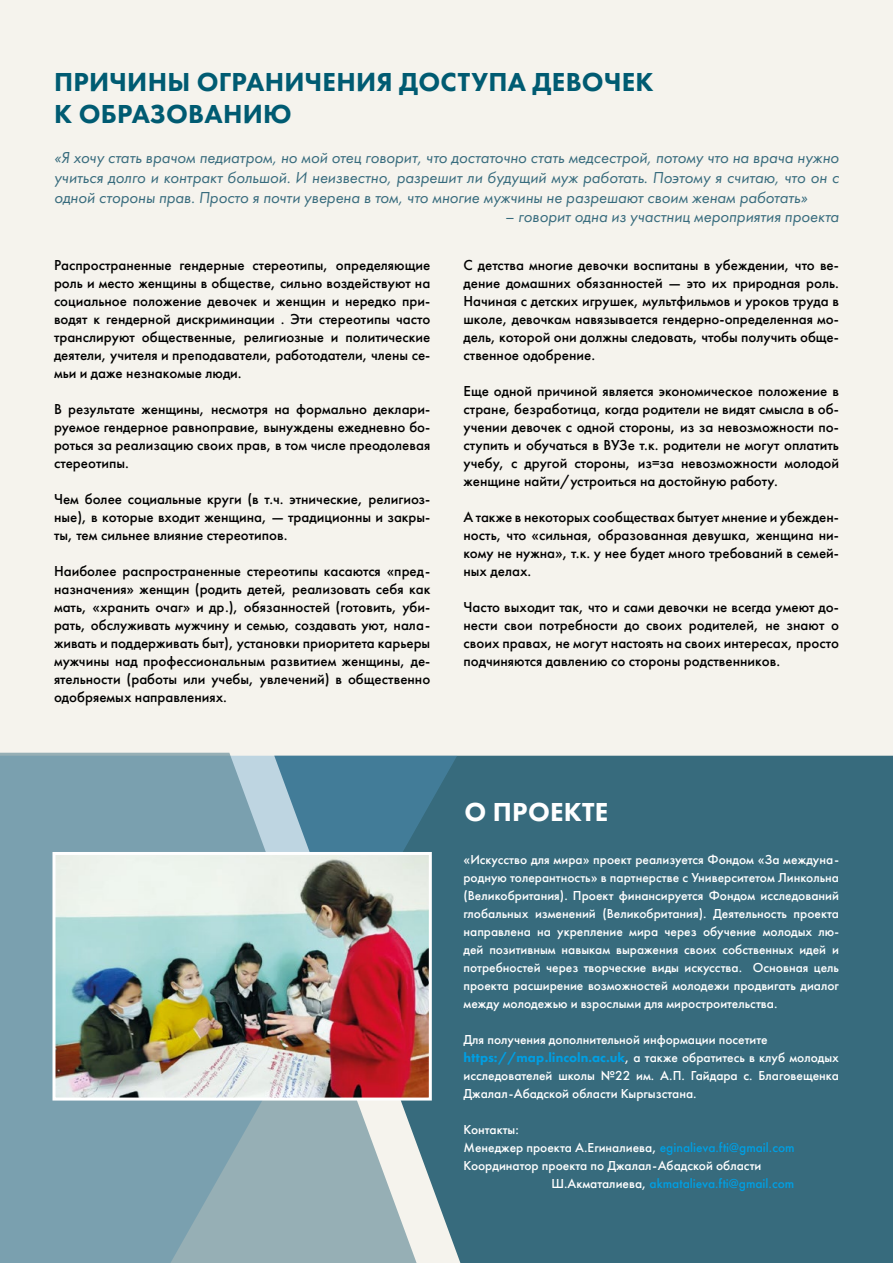
<style>
.page{position:relative;width:893px;height:1263px;background:#f5f3ed}
.page>*{position:absolute;margin:0;border:0;box-sizing:border-box;transform-origin:0 0}
.t1{font:800 27px/32.4px "Futura PT";letter-spacing:.01em;color:#005b72}
.t2{font:800 27px "Futura PT";letter-spacing:.01em;color:#fff}
.t3{font:italic 16.5px/19.8px "Futura PT";color:#376b7d;text-align:justify}
.t4{font:500 15px/18px "Futura PT";color:#000;text-align:justify}
.t5{font:500 13.5px/18px "Futura PT";color:#fff;text-align:justify}
.t6{font:500 13.5px "Futura PT";color:#009fe3}
.s1{font-weight:800;color:#009fe3}
.s2{color:#009fe3}
.s3{color:#fff}
</style>
<div class="page">
<div style="left:468px;top:756px;width:425px;height:507px;background:#376b7d"></div>
<svg style="left:0;top:753px;width:468px;height:510px;background:#799eac"></svg>
<img style="left:56px;top:856px;width:372px;height:240px">
<div style="left:52px;top:852px;width:380px;height:248px;border:3px solid #fff"></div>
<h1 class="t1" style="left:54px;top:65px;width:601px">ПРИЧИНЫ ОГРАНИЧЕНИЯ ДОСТУПА ДЕВОЧЕК<br>К ОБРАЗОВАНИЮ</h1>
<p class="t3" style="left:54px;top:147px;width:786px">«Я хочу стать врачом педиатром, но мой отец говорит, что достаточно стать медсестрой, потому что на врача нужно учиться долго и контракт большой. И неизвестно, разрешит ли будущий муж работать. Поэтому я считаю, что он с одной стороны прав. Просто я почти уверена в том, что многие мужчины не разрешают своим женам работать»</p>
<p class="t3" style="left:505px;top:207px;width:336px">– говорит одна из участниц мероприятия проекта</p>
<p class="t4" style="left:54px;top:256px;width:378px">Распространенные гендерные стереотипы, определяющие роль и место женщины в обществе, сильно воздействуют на социальное положение девочек и женщин и нередко при&shy;водят к гендерной дискриминации . Эти стереотипы часто транслируют общественные, религиозные и политические деятели, учителя и преподаватели, работодатели, члены се&shy;мьи и даже незнакомые люди.</p>
<p class="t4" style="left:54px;top:400px;width:378px">В результате женщины, несмотря на формально деклари&shy;руемое гендерное равноправие, вынуждены ежедневно бо&shy;роться за реализацию своих прав, в том числе преодолевая стереотипы.</p>
<p class="t4" style="left:54px;top:490px;width:378px">Чем более социальные круги (в т.ч. этнические, религиоз&shy;ные), в которые входит женщина, — традиционны и закры&shy;ты, тем сильнее влияние стереотипов.</p>
<p class="t4" style="left:54px;top:562px;width:378px">Наиболее распространенные стереотипы касаются «пред&shy;назначения» женщин (родить детей, реализовать себя как мать, «хранить очаг» и др.), обязанностей (готовить, уби&shy;рать, обслуживать мужчину и семью, создавать уют, нала&shy;живать и поддерживать быт), установки приоритета карьеры мужчины над профессиональным развитием женщины, де&shy;ятельности (работы или учебы, увлечений) в общественно одобряемых направлениях.</p>
<p class="t4" style="left:463px;top:256px;width:377px">С детства многие девочки воспитаны в убеждении, что ве&shy;дение домашних обязанностей — это их природная роль.<br>Начиная с детских игрушек, мультфильмов и уроков труда в школе, девочкам навязывается гендерно-определенная мо&shy;дель, которой они должны следовать, чтобы получить обще&shy;ственное одобрение.</p>
<p class="t4" style="left:463px;top:382px;width:377px">Еще одной причиной является экономическое положение в стране, безработица, когда родители не видят смысла в об&shy;учении девочек с одной стороны, из за невозможности по&shy;ступить и обучаться в ВУЗе т.к. родители не могут оплатить учебу, с другой стороны, из=за невозможности молодой женщине найти/устроиться на достойную работу.</p>
<p class="t4" style="left:463px;top:508px;width:377px">А также в некоторых сообществах бытует мнение и убежден&shy;ность, что «сильная, образованная девушка, женщина ни&shy;кому не нужна», т.к. у нее будет много требований в семей&shy;ных делах.</p>
<p class="t4" style="left:463px;top:598px;width:377px">Часто выходит так, что и сами девочки не всегда умеют до&shy;нести свои потребности до своих родителей, не знают о своих правах, не могут настоять на своих интересах, просто подчиняются давлению со стороны родственников.</p>
<h1 class="t2" style="left:464px;top:795px;width:145px">О ПРОЕКТЕ</h1>
<p class="t5" style="left:463px;top:851px;width:377px">«Искусство для мира» проект реализуется Фондом «За междуна&shy;родную толерантность» в партнерстве с Университетом Линкольна (Великобритания). Проект финансируется Фондом исследований глобальных изменений (Великобритания). Деятельность проекта направлена на укрепление мира через обучение молодых лю&shy;дей позитивным навыкам выражения своих собственных идей и потребностей через творческие виды искусства. Основная цель проекта расширение возможностей молодежи продвигать диалог между молодежью и взрослыми для миростроительства.</p>
<p class="t5" style="left:463px;top:1030px;width:377px;text-align:left">Для получения дополнительной информации посетите <span class="s1">https://map.lincoln.ac.uk</span>, а также обратитесь в клуб молодых исследователей школы №22 им. А.П. Гайдара с. Благовещенка Джалал-Абадской области Кыргызстана.</p>
<p class="t5" style="left:463px;top:1120px;width:57px">Контакты:</p>
<p class="t5" style="left:463px;top:1138px;width:333px">Менеджер проекта А.Егиналиева, <span class="s2">eginalieva.fti@gmail.com</span></p>
<p class="t5" style="left:463px;top:1156px;width:299px">Координатор проекта по Джалал-Абадской области</p>
<p class="t6" style="left:552px;top:1175px;width:244px"><span class="s3">Ш.Акматалиева,</span> akmatalieva.fti@gmail.com</p>
</div>
